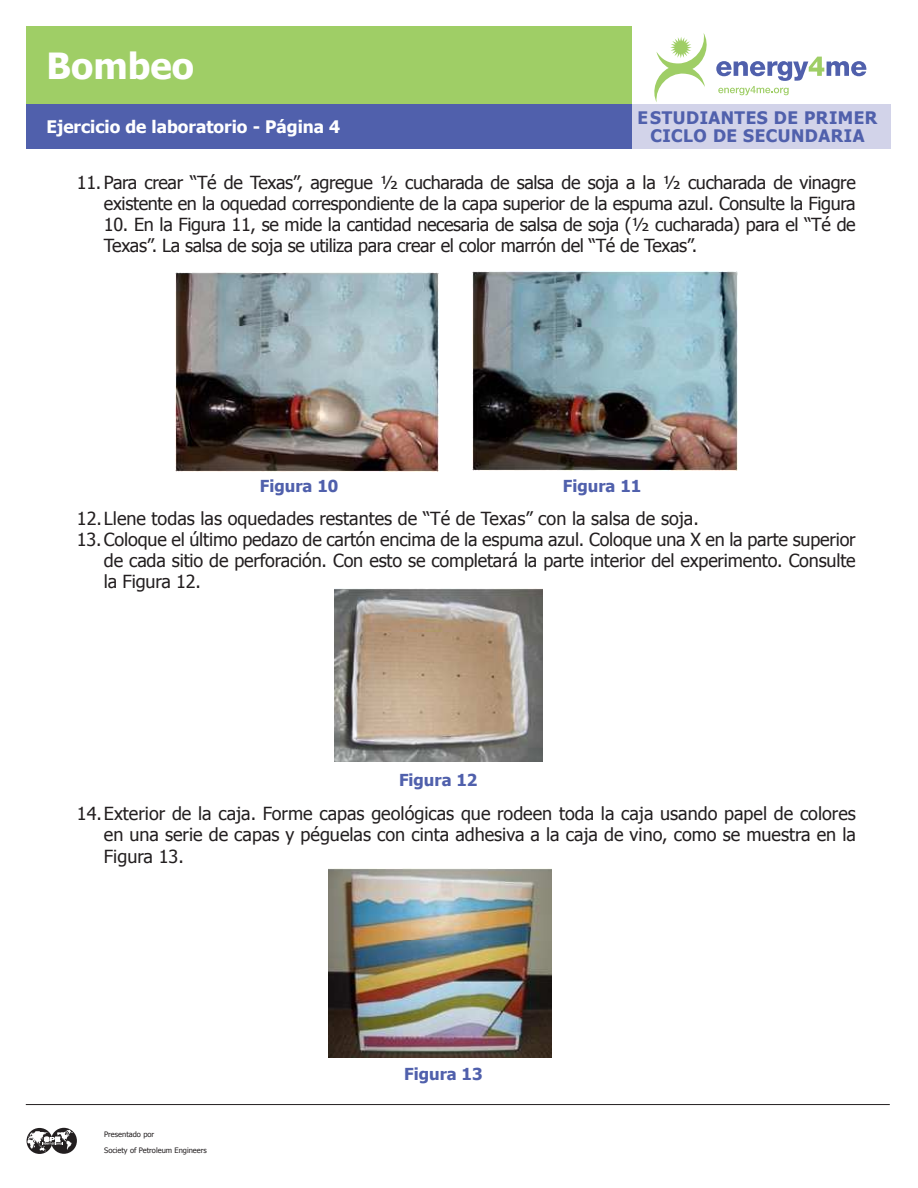
<style>
.page{position:relative;width:918px;height:1188px;background:#fff}
.page>*{position:absolute;margin:0;border:0;box-sizing:border-box;transform-origin:0 0}
.t1{font:700 36px "Tahoma";color:#fff}
.t2{font:18px/21px "Tahoma";letter-spacing:-.02em;color:#231f20;text-align:justify}
.t3{font:18px "Tahoma";color:#231f20}
.t4{font:700 17.25px/18px "Tahoma";letter-spacing:.03em;color:#5060ac;text-align:center}
.t5{font:700 17.25px "Tahoma";color:#fff}
.t6{font:700 16.5px "Tahoma";color:#5060ac}
.t7{font:7.5px/15.8px "Tahoma";color:#231f20}
</style>
<div class="page">
<svg style="left:27px;top:1128px;width:26px;height:26px"></svg>
<svg style="left:51px;top:1128px;width:26px;height:26px"></svg>
<svg style="left:27px;top:1130px;width:46px;height:22px"></svg>
<hr style="left:26px;top:1104px;width:864px;height:1px;background:#231f20">
<img style="left:175px;top:272px;width:264px;height:199px">
<img style="left:472px;top:271px;width:266px;height:200px">
<img style="left:334px;top:589px;width:209px;height:173px">
<img style="left:328px;top:868px;width:224px;height:190px">
<div style="left:632px;top:104px;width:259px;height:45px;background:#d2d3e9"></div>
<div style="left:26px;top:26px;width:606px;height:77px;background:#9fce66"></div>
<div style="left:26px;top:104px;width:606px;height:45px;background:#5060ac"></div>
<svg style="left:654px;top:33px;width:213px;height:69px"></svg>
<h1 class="t1" style="left:46px;top:49px;width:149px">Bombeo</h1>
<p class="t5" style="left:46px;top:119px;width:295px">Ejercicio de laboratorio - Página 4</p>
<p class="t4" style="left:637px;top:110px;width:241px">ESTUDIANTES DE PRIMER<br>CICLO DE SECUNDARIA</p>
<p class="t2" style="left:77px;top:173px;width:780px;text-align:right">11. Para crear “Té de Texas”, agregue ½ cucharada de salsa de soja a la ½ cucharada de vinagre existente en la oquedad correspondiente de la capa superior de la espuma azul. Consulte la Figura</p>
<p class="t2" style="left:104px;top:215px;width:753px">10. En la Figura 11, se mide la cantidad necesaria de salsa de soja (½ cucharada) para el “Té de<br>Texas”. La salsa de soja se utiliza para crear el color marrón del “Té de Texas”.</p>
<p class="t6" style="left:260px;top:478px;width:80px">Figura 10</p>
<p class="t6" style="left:563px;top:478px;width:80px">Figura 11</p>
<p class="t3" style="left:77px;top:511px;width:623px">12. Llene todas las oquedades restantes de “Té de Texas” con la salsa de soja.</p>
<p class="t2" style="left:104px;top:530px;width:753px;text-indent:-27px">13. Coloque el último pedazo de cartón encima de la espuma azul. Coloque una X en la parte superior de cada sitio de perforación. Con esto se completará la parte interior del experimento. Consulte la Figura 12.</p>
<p class="t6" style="left:399px;top:773px;width:80px">Figura 12</p>
<p class="t2" style="left:104px;top:804px;width:753px;line-height:21.6px;text-indent:-27px">14. Exterior de la caja. Forme capas geológicas que rodeen toda la caja usando papel de colores en una serie de capas y péguelas con cinta adhesiva a la caja de vino, como se muestra en la Figura 13.</p>
<p class="t7" style="left:104px;top:1127px;width:104px">Presentado por<br>Society of Petroleum Engineers</p>
<p class="t6" style="left:404px;top:1066px;width:80px">Figura 13</p>
</div>
